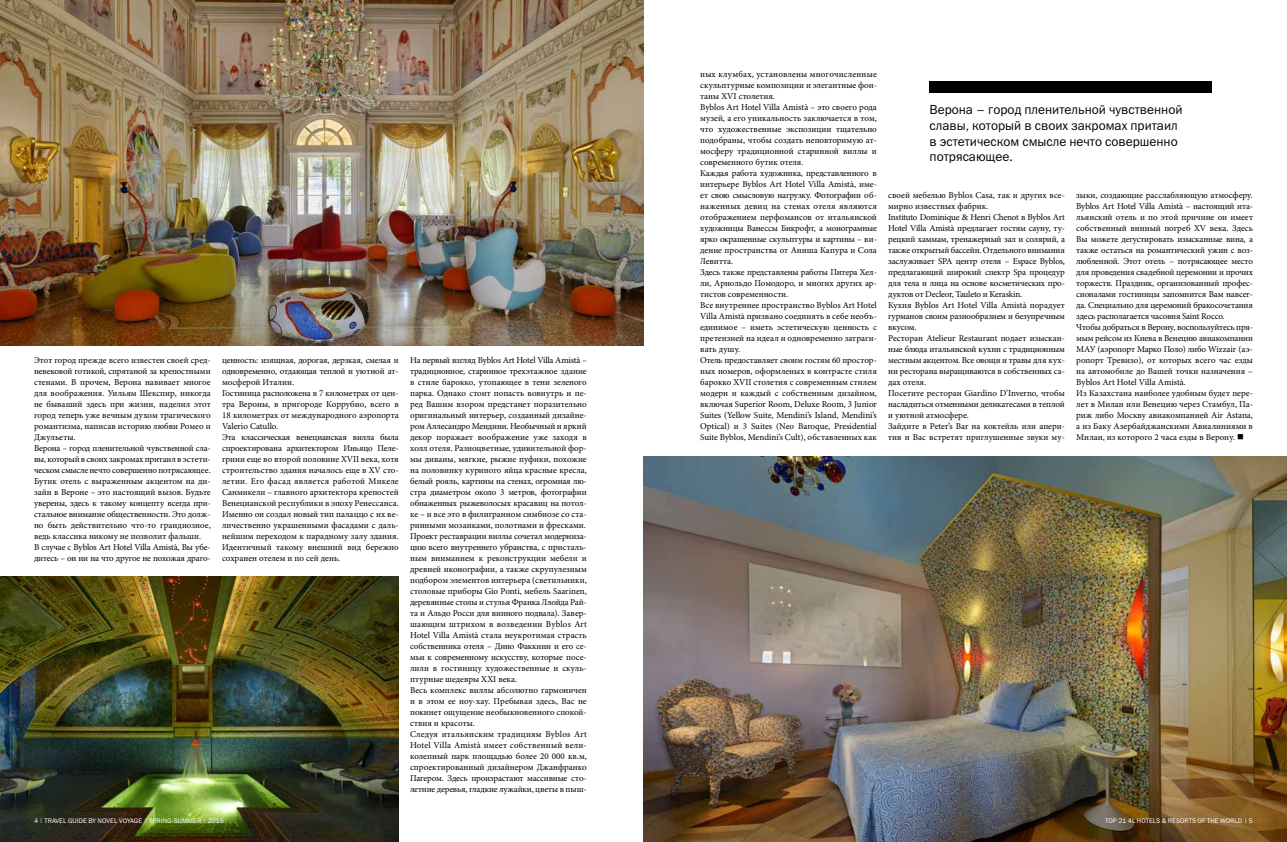
<style>
.page{position:relative;width:1287px;height:842px;background:#fff}
.page>*{position:absolute;margin:0;border:0;box-sizing:border-box;transform-origin:0 0}
.t1{font:13px/15.6px "Franklin Gothic Book C";color:#000}
.t2{font:9px/11px "Minion Pro";letter-spacing:-.005em;color:#000}
.t3{font:6.7px "Franklin Gothic Book C";color:#fff}
</style>
<div class="page">
<img style="left:0;top:577px;width:399px;height:265px">
<img style="left:643px;top:456px;width:643px;height:386px">
<div style="left:930px;top:82px;width:282px;height:11px;background:#000"></div>
<img style="left:0;top:1px;width:643px;height:345px">
<p class="t2" style="left:34px;top:355px;width:178px">Этот город прежде всего известен своей сред&shy;невековой готикой, спрятаной за крепостными стенами. В прочем, Верона навивает многое для воображения. Уильям Шекспир, никогда не бываший здесь при жизни, наделил этот город теперь уже вечным духом трагического романтизма, написав историю любви Ромео и Джульеты.<br>Верона – город пленительной чувственной сла&shy;вы, который в своих закромах притаил в эстети&shy;ческом смысле нечто совершенно потрясающее.<br>Бутик отель с выраженным акцентом на ди&shy;зайн в Вероне – это настоящий вызов. Будьте уверены, здесь к такому концепту всегда при&shy;стальное внимание общественности. Это долж&shy;но быть действительно что-то грандиозное, ведь классика никому не позволит фальши.<br>В случае с Byblos Art Hotel Villa Amistà, Вы убе&shy;дитесь – он ни на что другое не похожая драго-</p>
<p class="t2" style="left:222px;top:355px;width:178px">ценность: изящная, дорогая, дерзкая, смелая и одновременно, отдающая теплой и уютной ат&shy;мосферой Италии.<br>Гостиница расположена в 7 километрах от цен&shy;тра Вероны, в пригороде Коррубио, всего в 18 километрах от международного аэропорта Valerio Catullo.<br>Эта классическая венецианская вилла была спроектирована архитектором Иньяцо Пеле&shy;грини еще во второй половине XVII века, хотя строительство здания началось еще в XV сто&shy;летии. Его фасад является работой Микеле Санмикели – главного архитектора крепостей Венецианской республики в эпоху Ренессанса.<br>Именно он создал новый тип палаццо с их ве&shy;личественно украшенными фасадами с даль&shy;нейшим переходом к парадному залу здания.<br>Идентичный такому внешний вид бережно сохранен отелем и по сей день.</p>
<p class="t3" style="left:34px;top:817px;width:191px">4 | TRAVEL GUIDE BY NOVEL VOYAGE | SPRING-SUMMER | 2015</p>
<p class="t2" style="left:410px;top:355px;width:178px">На первый взгляд Byblos Art Hotel Villa Amistà – традиционное, старинное трехэтажное здание в стиле барокко, утопающее в тени зеленого парка. Однако стоит попасть вовнутрь и пе&shy;ред Вашим взором предстанет поразительно оригинальный интерьер, созданный дизайне&shy;ром Аллесандро Мендини. Необычный и яркий декор поражает воображение уже заходя в холл отеля. Разноцветные, удивительной фор&shy;мы диваны, мягкие, рыжие пуфики, похожие на половинку куриного яйца красные кресла, белый рояль, картины на стенах, огромная лю&shy;стра диаметром около 3 метров, фотографии обнаженных рыжеволосых красавиц на потол&shy;ке – и все это в филигранном симбиозе со ста&shy;ринными мозаиками, полотнами и фресками.<br>Проект реставрации виллы сочетал модерниза&shy;цию всего внутреннего убранства, с присталь&shy;ным вниманием к реконструкции мебели и древней иконографии, а также скрупулезным подбором элементов интерьера (светильники, столовые приборы Gio Ponti, мебель Saarinen, деревянные столы и стулья Франка Ллойда Рай&shy;та и Альдо Росси для винного подвала). Завер&shy;шающим штрихом в возведении Byblos Art Hotel Villa Amistà стала неукротимая страсть собственника отеля – Дино Факкини и его се&shy;мьи к современному искусству, которые посе&shy;лили в гостиницу художественные и скуль&shy;птурные шедевры XXI века.<br>Весь комплекс виллы абсолютно гармоничен и в этом ее ноу-хау. Пребывая здесь, Вас не покинет ощущение необыкновенного спокой&shy;ствия и красоты.<br>Следуя итальянским традициям Byblos Art Hotel Villa Amistà имеет собственный вели&shy;колепный парк площадью более 20 000 кв.м, спроектированный дизайнером Джанфранко Пагером. Здесь произрастают массивные сто&shy;летние деревья, гладкие лужайки, цветы в пыш-</p>
<p class="t2" style="left:700px;top:69px;width:178px">ных клумбах, установлены многочисленные скульптурные композиции и элегантные фон&shy;таны XVI столетия.<br>Byblos Art Hotel Villa Amistà – это своего рода музей, а его уникальность заключается в том, что художественные экспозиции тщательно подобраны, чтобы создать неповторимую ат&shy;мосферу традиционной старинной виллы и современного бутик отеля.<br>Каждая работа художника, представленного в интерьере Byblos Art Hotel Villa Amistà, име&shy;ет свою смысловую нагрузку. Фотографии об&shy;наженных девиц на стенах отеля являются отображением перфомансов от итальянской художницы Ванессы Бикрофт, а монограмные ярко окрашенные скульптуры и картины – ви&shy;дение пространства от Аниша Капура и Сола Левитта.<br>Здесь также представлены работы Питера Хел&shy;ли, Арнольдо Помодоро, и многих других ар&shy;тистов современности.<br>Все внутреннее пространство Byblos Art Hotel Villa Amistà призвано соединять в себе необъ&shy;единимое – иметь эстетическую ценность с претензией на идеал и одновременно затраги&shy;вать душу.<br>Отель предоставляет своим гостям 60 простор&shy;ных номеров, оформленых в контрасте стиля барокко XVII столетия с современным стилем модерн и каждый с собственным дизайном, включая Superior Room, Deluxe Room, 3 Junior Suites (Yellow Suite, Mendini’s Island, Mendini’s Optical) и 3 Suites (Neo Baroque, Presidential Suite Byblos, Mendini’s Cult), обставленных как</p>
<h1 class="t1" style="left:930px;top:102px;width:254px">Верона – город пленительной чувственной славы, который в своих закромах притаил в эстетическом смысле нечто совершенно потрясающее.</h1>
<p class="t2" style="left:1076px;top:190px;width:178px">зыки, создающие расслабляющую атмосферу.<br>Byblos Art Hotel Villa Amistà – настоящий ита&shy;льянский отель и по этой причине он имеет собственный винный погреб XV века. Здесь Вы можете дегустировать изысканные вина, а также остаться на романтический ужин с воз&shy;любленной. Этот отель – потрясающее место для проведения свадебной церемонии и прочих торжеств. Праздник, организованный профес&shy;сионалами гостиницы запомнится Вам навсег&shy;да. Специально для церемоний бракосочетания здесь располагается часовня Saint Rocco.<br>Чтобы добраться в Верону, воспользуйтесь пря&shy;мым рейсом из Киева в Венецию авиакомпании МАУ (аэропорт Марко Поло) либо Wizzair (аэ&shy;ропорт Тревизо), от которых всего час езды на автомобиле до Вашей точки назначения – Byblos Art Hotel Villa Amistà.<br>Из Казахстана наиболее удобным будет пере&shy;лет в Милан или Венецию через Стамбул, Па&shy;риж либо Москву авиакомпанией Air Astana, а из Баку Азербайджанскими Авиалиниями в Милан, из которого 2 часа езды в Верону.</p>
<p class="t2" style="left:888px;top:190px;width:178px">своей мебелью Byblos Casa, так и других все&shy;мирно известных фабрик.<br>Instituto Dominique &amp; Henri Chenot в Byblos Art Hotel Villa Amistà предлагает гостям сауну, ту&shy;рецкий хаммам, тренажерный зал и солярий, а также открытый бассейн. Отдельного внимания заслуживает SPA центр отеля – Espace Byblos, предлагающий широкий спектр Spa процедур для тела и лица на основе косметических про&shy;дуктов от Decleor, Tauleto и Keraskin.<br>Кухня Byblos Art Hotel Villa Amistà порадует гурманов своим разнообразием и безупречным вкусом.<br>Ресторан Atelieur Restaurant подает изыскан&shy;ные блюда итальянской кухни с традиционным местным акцентом. Все овощи и травы для кух&shy;ни ресторана выращиваются в собственных са&shy;дах отеля.<br>Посетите ресторан Giardino D’Inverno, чтобы насладиться отменными деликатесами в теплой и уютной атмосфере.<br>Зайдите в Peter’s Bar на коктейль или апери&shy;тив и Вас встретят приглушенные звуки му-</p>
<p class="t3" style="left:1105px;top:817px;width:149px">TOP 21 4L HOTELS &amp; RESORTS OF THE WORLD | 5</p>
</div>
